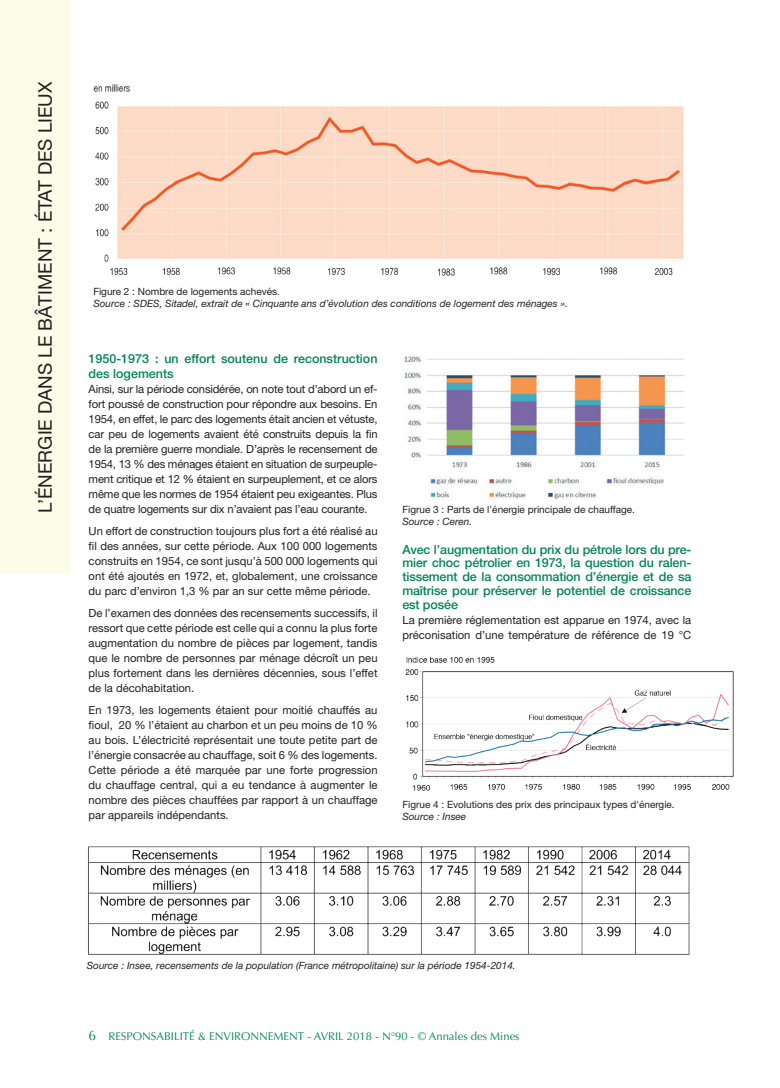
<style>
.page{position:relative;width:780px;height:1088px;background:#fff}
.page>*{position:absolute;margin:0;border:0;box-sizing:border-box;transform-origin:0 0}
.t1{font:18.75px "Helvetica Neue";color:#231f20}
.inter2_vert{font:500 12.5px/13.8px "Helvetica Neue";letter-spacing:-.01em;color:#008457}
.texte_courant{font:11.25px/15px "Helvetica Neue";color:#231f20;text-align:justify}
.t2{font:11.25px "Optima";color:#008457}
.légende{font:italic 10px "Helvetica Neue";color:#231f20}
.légende-2{font:10px "Helvetica Neue";color:#231f20}
.s1{font-size:13.75px}
</style>
<div class="page">
<div style="left:0;top:0;width:71px;height:573px;background:#fdfce8"></div>
<img style="left:93px;top:84px;width:591px;height:192px">
<img style="left:88px;top:846px;width:602px;height:109px">
<img style="left:404px;top:356px;width:281px;height:143px">
<img style="left:405px;top:656px;width:329px;height:135px">
<p class="t1" style="left:34px;top:513px;width:433px;rotate:-90deg">L’ÉNERGIE DANS LE BÂTIMENT : ÉTAT DES LIEUX</p>
<p class="légende-2" style="left:93px;top:285px;width:188px">Figure 2 : Nombre de logements achevés.</p>
<p class="légende" style="left:93px;top:297px;width:476px">Source : SDES, Sitadel, extrait de « Cinquante ans d’évolution des conditions de logement des ménages ».</p>
<p class="inter2_vert" style="left:89px;top:351px;width:290px;line-height:15px">1950-1973 : un effort soutenu de reconstruction des logements</p>
<p class="texte_courant" style="left:89px;top:381px;width:290px">Ainsi, sur la période considérée, on note tout d’abord un ef&shy;fort poussé de construction pour répondre aux besoins. En 1954, en effet, le parc des logements était ancien et vétuste, car peu de logements avaient été construits depuis la fin de la première guerre mondiale. D’après le recensement de 1954, 13 % des ménages étaient en situation de surpeuple&shy;ment critique et 12 % étaient en surpeuplement, et ce alors même que les normes de 1954 étaient peu exigeantes. Plus de quatre logements sur dix n’avaient pas l’eau courante.</p>
<p class="texte_courant" style="left:89px;top:523px;width:290px">Un effort de construction toujours plus fort a été réalisé au fil des années, sur cette période. Aux 100 000 logements construits en 1954, ce sont jusqu’à 500 000 logements qui ont été ajoutés en 1972, et, globalement, une croissance du parc d’environ 1,3 % par an sur cette même période.</p>
<p class="texte_courant" style="left:89px;top:605px;width:290px">De l’examen des données des recensements successifs, il ressort que cette période est celle qui a connu la plus forte augmentation du nombre de pièces par logement, tandis que le nombre de personnes par ménage décroît un peu plus fortement dans les dernières décennies, sous l’effet de la décohabitation.</p>
<p class="texte_courant" style="left:89px;top:702px;width:290px">En 1973, les logements étaient pour moitié chauffés au fioul, 20 % l’étaient au charbon et un peu moins de 10 % au bois. L’électricité représentait une toute petite part de l’énergie consacrée au chauffage, soit 6 % des logements.<br>Cette période a été marquée par une forte progression du chauffage central, qui a eu tendance à augmenter le nombre des pièces chauffées par rapport à un chauffage par appareils indépendants.</p>
<p class="légende-2" style="left:402px;top:504px;width:234px">Figrue 3 : Parts de l'énergie principale de chauffage.</p>
<p class="légende" style="left:402px;top:516px;width:71px">Source : Ceren.</p>
<p class="inter2_vert" style="left:402px;top:542px;width:290px;text-align:justify">Avec l’augmentation du prix du pétrole lors du pre&shy;mier choc pétrolier en 1973, la question du ralen&shy;tissement de la consommation d’énergie et de sa maîtrise pour préserver le potentiel de croissance est posée</p>
<p class="texte_courant" style="left:402px;top:612px;width:290px">La première réglementation est apparue en 1974, avec la préconisation d’une température de référence de 19 °C</p>
<p class="légende-2" style="left:402px;top:798px;width:274px">Figrue 4 : Evolutions des prix des principaux types d'énergie.</p>
<p class="légende" style="left:402px;top:810px;width:65px">Source : Insee</p>
<p class="légende" style="left:87px;top:960px;width:430px">Source : Insee, recensements de la population (France métropolitaine) sur la période 1954-2014.</p>
<p class="t2" style="left:89px;top:1030px;width:432px"><span class="s1">6</span> RESPONSABILITÉ &amp; ENVIRONNEMENT - AVRIL 2018 - N°90 - © Annales des Mines</p>
</div>
